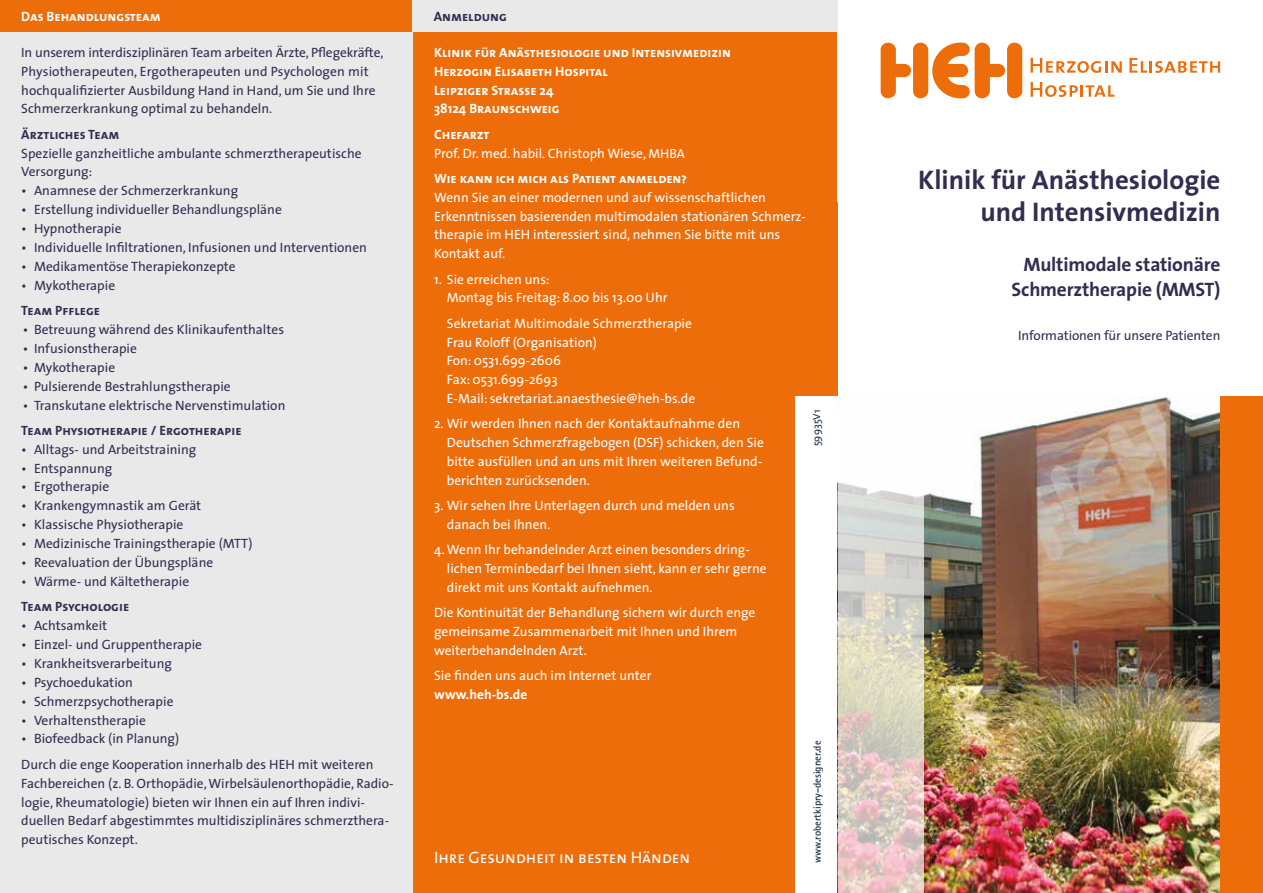
<style>
.page{position:relative;width:1263px;height:893px;background:#fff}
.page>*{position:absolute;margin:0;border:0;box-sizing:border-box;transform-origin:0 0}
.t1{font:700 27px/31.5px "The Sans";color:#312e51;text-align:right}
.t2{font:700 19.5px/25.2px "The Sans";letter-spacing:-.01em;color:#312e51;text-align:right}
.t3{font:16.5px "The Sans Caps";color:#fff}
.t4{font:13.5px/18.9px "The Sans";color:#312e51}
.t5{font:13.5px/18.9px "The Sans";color:#fff}
.t6{font:13.5px/18.9px "The Sans Bold Caps";color:#fff}
.t7{font:13.5px "The Sans Bold Caps";color:#312e51}
.t8{font:700 13.5px "The Sans";color:#fff}
.t9{font:700 10.5px "Agfa Rotis Sans Serif";color:#1c2d4c}
.t10{font:10.5px "The Sans";color:#1c2d4c}
.s1{font-family:"The Sans";font-weight:700}
.s2{font-size:13.2px}
</style>
<div class="page">
<div style="left:412px;top:0;width:426px;height:893px;background:#ed6d0a"></div>
<div style="left:0;top:0;width:412px;height:893px;background:#e9e9e9"></div>
<div style="left:795px;top:397px;width:43px;height:496px;background:#fff"></div>
<img style="left:923px;top:397px;width:297px;height:496px">
<svg style="left:838px;top:482px;width:85px;height:411px;background:#dbd2c8"></svg>
<div style="left:1220px;top:397px;width:43px;height:496px;background:#ed6d0a"></div>
<div style="left:0;top:0;width:412px;height:32px;background:#ed6d0a"></div>
<div style="left:412px;top:0;width:426px;height:32px;background:#e9e9e9"></div>
<svg style="left:881px;top:42px;width:141px;height:57px"></svg>
<svg style="left:1030px;top:82px;width:84px;height:15px"></svg>
<svg style="left:1030px;top:58px;width:92px;height:15px"></svg>
<svg style="left:1129px;top:58px;width:91px;height:15px"></svg>
<p class="t6" style="left:21px;top:6px;width:141px">Das Behandlungsteam</p>
<p class="t7" style="left:434px;top:5px;width:75px">Anmeldung</p>
<p class="t4" style="left:21px;top:42px;width:364px">In unserem interdisziplinären Team arbeiten Ärzte, Pflegekräfte, Physiotherapeuten, Ergotherapeuten und Psychologen mit hochqualifizierter Ausbildung Hand in Hand, um Sie und Ihre Schmerzerkrankung optimal zu behandeln.</p>
<p class="t7" style="left:21px;top:123px;width:100px">Ärztliches Team</p>
<p class="t4" style="left:21px;top:143px;width:342px">Spezielle ganzheitliche ambulante schmerztherapeutische<br>Versorgung:</p>
<p class="t4" style="left:21px;top:181px;width:218px">• Anamnese der Schmerzerkrankung</p>
<p class="t4" style="left:21px;top:200px;width:262px">• Erstellung individueller Behandlungspläne</p>
<p class="t4" style="left:21px;top:219px;width:102px">• Hypnotherapie</p>
<p class="t4" style="left:21px;top:238px;width:347px">• Individuelle Infiltrationen, Infusionen und Interventionen</p>
<p class="t4" style="left:21px;top:256px;width:216px">• Medikamentöse Therapiekonzepte</p>
<p class="t4" style="left:21px;top:275px;width:95px">• Mykotherapie</p>
<p class="t7" style="left:21px;top:299px;width:80px">Team Pff lege</p>
<p class="t4" style="left:23px;top:319px;width:263px">• Betreuung während des Klinikaufenthaltes</p>
<p class="t4" style="left:23px;top:338px;width:116px">• Infusionstherapie</p>
<p class="t4" style="left:23px;top:357px;width:94px">• Mykotherapie</p>
<p class="t4" style="left:23px;top:376px;width:209px">• Pulsierende Bestrahlungstherapie</p>
<p class="t4" style="left:23px;top:395px;width:264px">• Transkutane elektrische Nervenstimulation</p>
<p class="t7" style="left:21px;top:419px;width:222px">Team Physiotherapie / Ergotherapie</p>
<p class="t4" style="left:21px;top:439px;width:177px">• Alltags- und Arbeitstraining</p>
<p class="t4" style="left:21px;top:458px;width:93px">• Entspannung</p>
<p class="t4" style="left:21px;top:477px;width:90px">• Ergotherapie</p>
<p class="t4" style="left:21px;top:496px;width:181px">• Krankengymnastik am Gerät</p>
<p class="t4" style="left:21px;top:515px;width:164px">• Klassische Physiotherapie</p>
<p class="t4" style="left:21px;top:534px;width:233px">• Medizinische Trainingstherapie (MTT)</p>
<p class="t4" style="left:21px;top:553px;width:194px">• Reevaluation der Übungspläne</p>
<p class="t4" style="left:21px;top:572px;width:169px">• Wärme- und Kältetherapie</p>
<p class="t7" style="left:21px;top:595px;width:109px">Team Psychologie</p>
<p class="t4" style="left:21px;top:616px;width:87px">• Achtsamkeit</p>
<p class="t4" style="left:21px;top:635px;width:182px">• Einzel- und Gruppentherapie</p>
<p class="t4" style="left:21px;top:653px;width:152px">• Krankheitsverarbeitung</p>
<p class="t4" style="left:21px;top:672px;width:113px">• Psychoedukation</p>
<p class="t4" style="left:21px;top:691px;width:154px">• Schmerzpsychotherapie</p>
<p class="t4" style="left:21px;top:710px;width:126px">• Verhaltenstherapie</p>
<p class="t4" style="left:21px;top:726px;width:354px;line-height:25.2px">• Biofeedback (in Planung)<br>Durch die enge Kooperation innerhalb des HEH mit weiteren</p>
<p class="t4" style="left:21px;top:773px;width:374px">Fachbereichen (z. B. Orthopädie, Wirbelsäulenorthopädie, Radio&shy;logie, Rheumatologie) bieten wir Ihnen ein auf Ihren indivi&shy;duellen Bedarf abgestimmtes multidisziplinäres schmerzthera&shy;peutisches Konzept.</p>
<p class="t6" style="left:434px;top:42px;width:298px">Klinik für Anästhesiologie und Intensivmedizin<br>Herzogin Elisabeth Hospital<br>Leipziger Strasse <span class="s1">24<br>38124</span> Braunschweig</p>
<p class="t6" style="left:434px;top:124px;width:57px">Chefarzt</p>
<p class="t5" style="left:434px;top:143px;width:252px">Prof. Dr. med. habil. Christoph Wiese, <span class="s2">MHBA</span></p>
<p class="t6" style="left:434px;top:168px;width:254px">Wie kann ich mich als Patient anmelden?</p>
<p class="t5" style="left:434px;top:187px;width:373px">Wenn Sie an einer modernen und auf wissenschaftlichen Erkenntnissen basierenden multimodalen stationären Schmerz&shy;therapie im HEH interessiert sind, nehmen Sie bitte mit uns Kontakt auf.</p>
<p class="t5" style="left:447px;top:269px;width:222px;text-indent:-13px">1. Sie erreichen uns:<br>Montag bis Freitag: 8.00 bis 13.00 Uhr</p>
<p class="t5" style="left:447px;top:313px;width:250px">Sekretariat Multimodale Schmerztherapie<br>Frau Roloff (Organisation)<br>Fon: 0531.699-2606<br>Fax: 0531.699-2693<br>E-Mail: sekretariat.anaesthesie@heh-bs.de</p>
<p class="t5" style="left:447px;top:414px;width:319px;text-indent:-13px">2. Wir werden Ihnen nach der Kontaktaufnahme den Deutschen Schmerzfragebogen (DSF) schicken, den Sie bitte ausfüllen und an uns mit Ihren weiteren Befund&shy;berichten zurücksenden.</p>
<p class="t5" style="left:447px;top:496px;width:289px;text-indent:-13px">3. Wir sehen Ihre Unterlagen durch und melden uns danach bei Ihnen.</p>
<p class="t5" style="left:447px;top:540px;width:321px;text-indent:-13px">4.Wenn Ihr behandelnder Arzt einen besonders dring&shy;lichen Terminbedarf bei Ihnen sieht, kann er sehr gerne direkt mit uns Kontakt aufnehmen.</p>
<p class="t5" style="left:434px;top:603px;width:323px">Die Kontinuität der Behandlung sichern wir durch enge gemeinsame Zusammenarbeit mit Ihnen und Ihrem weiterbehandelnden Arzt.</p>
<p class="t5" style="left:434px;top:666px;width:219px">Sie finden uns auch im Internet unter</p>
<p class="t8" style="left:434px;top:683px;width:95px">www.heh-bs.de</p>
<p class="t10" style="left:808px;top:446px;width:38px;rotate:-90deg">59935V1</p>
<p class="t3" style="left:434px;top:844px;width:258px">Ihre Gesundheit in besten Händen</p>
<p class="t9" style="left:810px;top:863px;width:124px;rotate:-90deg">www.robertkipry-designer.de</p>
<h1 class="t1" style="left:918px;top:163px;width:304px">Klinik für Anästhesiologie und Intensivmedizin</h1>
<h2 class="t2" style="left:1011px;top:251px;width:210px">Multimodale stationäre<br>Schmerztherapie (MMST)</h2>
<p class="t4" style="left:1018px;top:326px;width:204px">Informationen für unsere Patienten</p>
</div>
